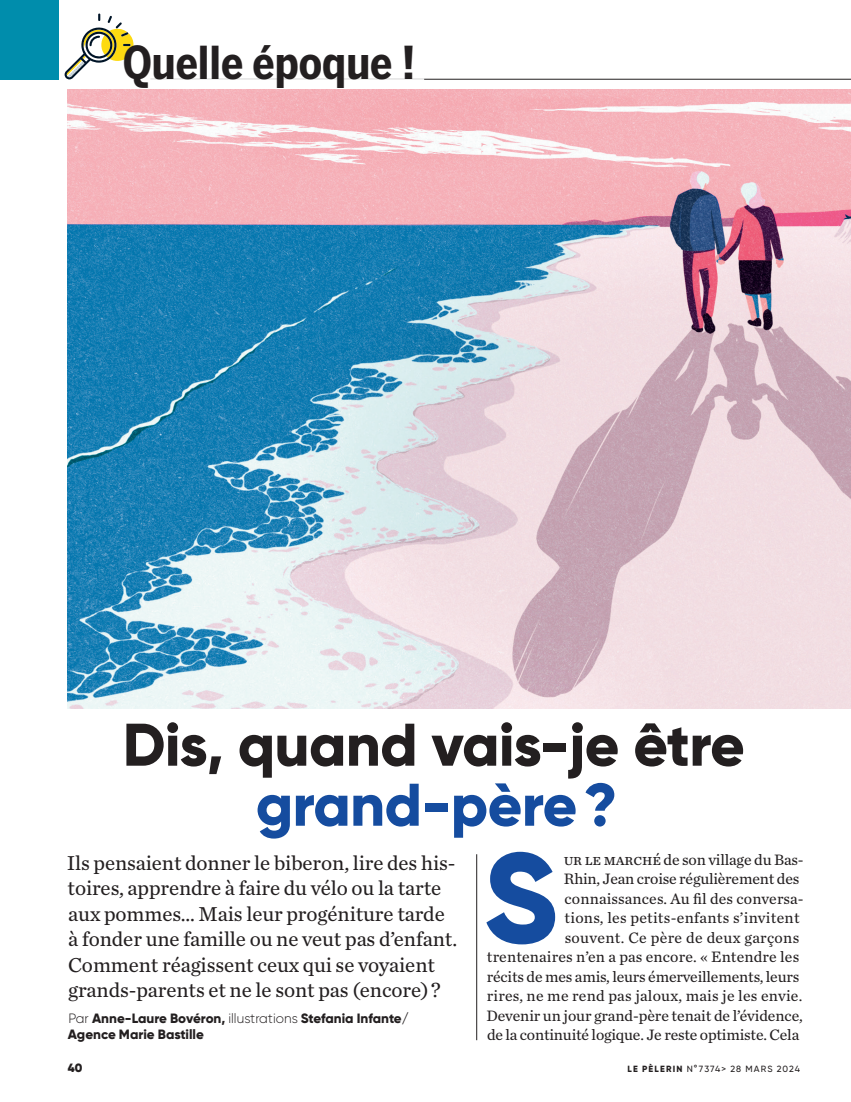
<style>
.page{position:relative;width:851px;height:1102px;background:#fff}
.page>*{position:absolute;margin:0;border:0;box-sizing:border-box;transform-origin:0 0}
.t1{font:800 127.2px "Gilroy";color:#154c9f}
.t2{font:800 60px "Gilroy";letter-spacing:-.01em;color:#231f20}
.t3{font:800 60px "Gilroy";letter-spacing:-.01em;color:#154c9f}
.t4{font:700 45px "Benton Sans Condensed";color:#231f20}
.t5{font:21px/25.5px "Chronicle Text G2";letter-spacing:-.005em;color:#231f20}
.t6{font:15.75px/19.5px "Chronicle Text G2";letter-spacing:-.005em;color:#231f20;text-align:right}
.t7{font:800 13.5px/16.5px "Gilroy";color:#231f20}
.t8{font:900 12px "Gilroy";color:#231f20}
.t9{font:500 9px "Gilroy";letter-spacing:.115em;color:#231f20}
.s1{font-weight:300}
.s2{font-weight:800}
</style>
<div class="page">
<hr style="left:150px;top:79px;width:700px;height:1px;background:#231f20">
<svg style="left:65px;top:14px;width:68px;height:65px"></svg>
<hr style="left:123px;top:78px;width:301px;height:2px;background:#fff">
<div style="left:0;top:0;width:59px;height:79px;background:#008dac"></div>
<img style="left:68px;top:89px;width:782px;height:619px">
<hr style="left:476px;top:854px;width:1px;height:186px;background:#231f20">
<h3 class="t4" style="left:123px;top:35px;width:294px">Quelle époque !</h3>
<h2 class="t2" style="left:123px;top:707px;width:623px">Dis, quand vais-je être</h2>
<h2 class="t3" style="left:255px;top:767px;width:363px">grand-père?</h2>
<p class="t5" style="left:67px;top:848px;width:392px">Ils pensaient donner le biberon, lire des his&shy;toires, apprendre à faire du vélo ou la tarte aux pommes… Mais leur progéniture tarde à fonder une famille ou ne veut pas d’enfant.<br>Comment réagissent ceux qui se voyaient grands-parents et ne le sont pas (encore) ?</p>
<p class="t7" style="left:68px;top:1009px;width:342px"><span class="s1">Par</span> Anne-Laure Bovéron, <span class="s1">illustrations</span> Stefania Infante/<br>Agence Marie Bastille</p>
<h1 class="t1" style="left:483px;top:818px;width:76px">S</h1>
<p class="t6" style="left:486px;top:848px;width:319px">ur le marché de son village du Bas-<br>Rhin, Jean croise régulièrement des connaissances. Au fil des conversa-<br>tions, les petits-enfants s’invitent<br>souvent. Ce père de deux garçons trentenaires n’en a pas encore. « Entendre les récits de mes amis, leurs émerveillements, leurs rires, ne me rend pas jaloux, mais je les envie.<br>Devenir un jour grand-père tenait de l’évidence, de la continuité logique. Je reste optimiste. Cela</p>
<p class="t8" style="left:68px;top:1059px;width:16px">40</p>
<p class="t9" style="left:627px;top:1062px;width:174px"><span class="s2">LE PÈLERIN</span> N°7374&gt; 28 MARS 2024</p>
</div>
